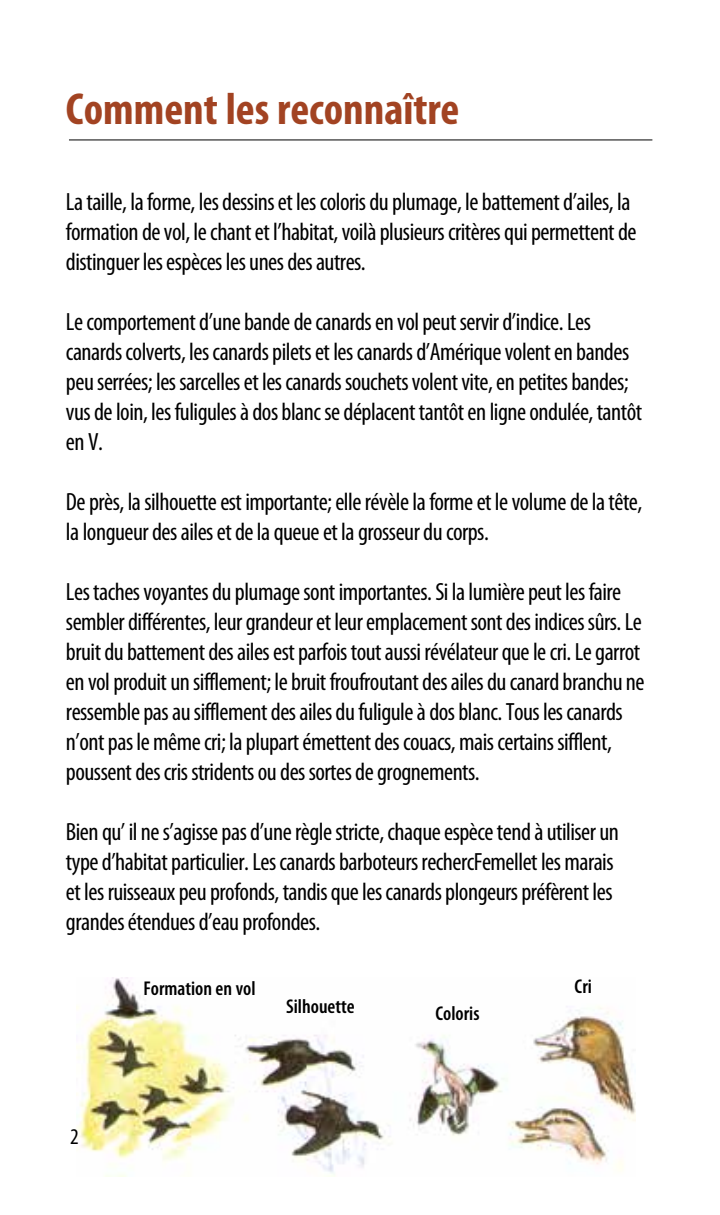
<style>
.page{position:relative;width:720px;height:1215px;background:#fff}
.page>*{position:absolute;margin:0;border:0;box-sizing:border-box;transform-origin:0 0}
.t1{font:700 condensed 45px "Myriad Pro";color:#a24322}
.t2{font:condensed 25px/30px "Myriad Pro";letter-spacing:-.02em;color:#000}
.t3{font:condensed 22.5px "Myriad Pro";color:#000}
.t4{font:600 condensed 20px "Myriad Pro";color:#000}
</style>
<div class="page">
<img style="left:76px;top:977px;width:559px;height:200px">
<hr style="left:69px;top:139px;width:583px;height:1px;background:#000">
<h1 class="t1" style="left:66px;top:84px;width:395px">Comment les reconnaître</h1>
<p class="t2" style="left:66px;top:187px;width:572px">La taille, la forme, les dessins et les coloris du plumage, le battement d’ailes, la formation de vol, le chant et l’habitat, voilà plusieurs critères qui permettent de distinguer les espèces les unes des autres.</p>
<p class="t2" style="left:66px;top:307px;width:578px">Le comportement d’une bande de canards en vol peut servir d’indice. Les canards colverts, les canards pilets et les canards d’Amérique volent en bandes peu serrées; les sarcelles et les canards souchets volent vite, en petites bandes; vus de loin, les fuligules à dos blanc se déplacent tantôt en ligne ondulée, tantôt en V.</p>
<p class="t2" style="left:66px;top:487px;width:578px">De près, la silhouette est importante; elle révèle la forme et le volume de la tête, la longueur des ailes et de la queue et la grosseur du corps.</p>
<p class="t2" style="left:66px;top:577px;width:580px">Les taches voyantes du plumage sont importantes. Si la lumière peut les faire sembler différentes, leur grandeur et leur emplacement sont des indices sûrs. Le bruit du battement des ailes est parfois tout aussi révélateur que le cri. Le garrot en vol produit un sifflement; le bruit froufroutant des ailes du canard branchu ne ressemble pas au sifflement des ailes du fuligule à dos blanc. Tous les canards n’ont pas le même cri; la plupart émettent des couacs, mais certains sifflent, poussent des cris stridents ou des sortes de grognements.</p>
<p class="t2" style="left:66px;top:817px;width:554px">Bien qu’ il ne s’agisse pas d’une règle stricte, chaque espèce tend à utiliser un type d’habitat particulier. Les canards barboteurs rechercFemellet les marais et les ruisseaux peu profonds, tandis que les canards plongeurs préfèrent les grandes étendues d’eau profondes.</p>
<p class="t3" style="left:70px;top:1125px;width:10px">2</p>
<p class="t4" style="left:143px;top:978px;width:114px">Formation en vol</p>
<p class="t4" style="left:286px;top:996px;width:70px">Silhouette</p>
<p class="t4" style="left:436px;top:1002px;width:46px">Coloris</p>
<p class="t4" style="left:575px;top:975px;width:19px">Cri</p>
</div>
